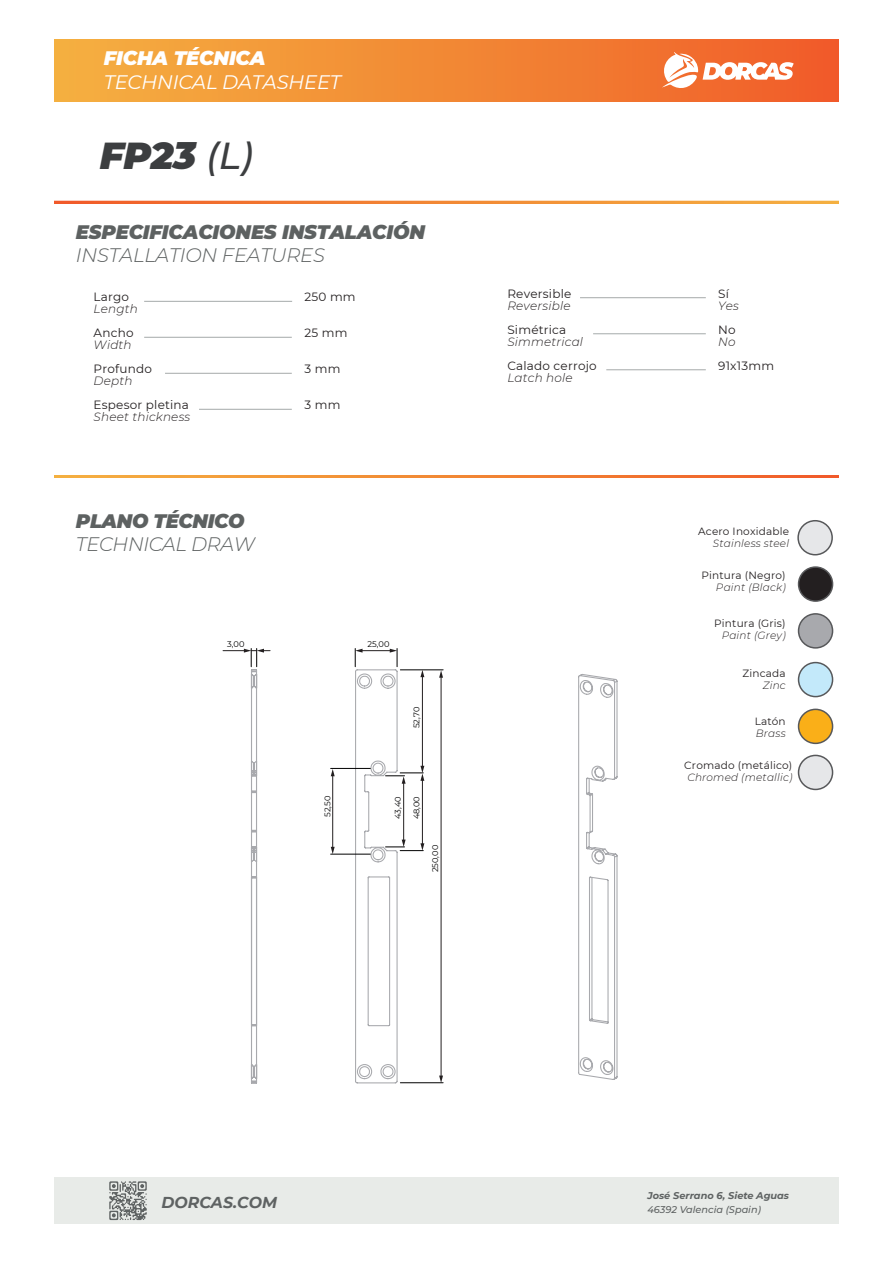
<style>
.page{position:relative;width:893px;height:1263px;background:#fff}
.page>*{position:absolute;margin:0;border:0;box-sizing:border-box;transform-origin:0 0}
.t1{font:italic 900 37.5px "Montserrat";color:#3c3e40}
.t2{font:italic 900 19.5px "Montserrat";letter-spacing:-.01em;color:#5d6161}
.t3{font:italic 300 19.5px "Montserrat";letter-spacing:-.01em;color:#5d6161}
.t4{font:italic 19.5px "Montserrat";letter-spacing:-.01em;color:#fff}
.t5{font:italic 900 19.5px "Montserrat";letter-spacing:-.01em;color:#fff}
.t6{font:italic 700 15.75px "Montserrat";color:#5e6262}
.t7{font:12px "Montserrat";letter-spacing:.015em;color:#231f20}
.t8{font:italic 300 12px "Montserrat";letter-spacing:.015em;color:#231f20}
.t9{font:10.5px "Montserrat";letter-spacing:.015em;color:#231f20}
.t10{font:italic 300 10.5px "Montserrat";letter-spacing:.015em;color:#231f20}
.t11{font:italic 700 9.75px "Montserrat";color:#5e6262}
.t12{font:italic 500 9.75px "Montserrat";color:#5e6262}
.t13{font:8.25px "Montserrat";color:#000001}
.s1{font-weight:500}
</style>
<div class="page">
<div style="left:54px;top:1178px;width:785px;height:46px;background:#e8ebe8"></div>
<img style="left:54px;top:39px;width:785px;height:63px">
<svg style="left:661px;top:52px;width:133px;height:39px"></svg>
<svg style="left:109px;top:1181px;width:38px;height:39px"></svg>
<img style="left:55px;top:201px;width:784px;height:3px">
<hr style="left:144px;top:301px;width:148px;height:1px;background:#afb3b3">
<hr style="left:144px;top:337px;width:148px;height:1px;background:#afb3b3">
<hr style="left:165px;top:373px;width:127px;height:1px;background:#afb3b3">
<hr style="left:593px;top:333px;width:113px;height:1px;background:#afb3b3">
<hr style="left:580px;top:297px;width:126px;height:1px;background:#afb3b3">
<img style="left:54px;top:475px;width:785px;height:3px">
<hr style="left:199px;top:409px;width:93px;height:1px;background:#afb3b3">
<hr style="left:606px;top:369px;width:100px;height:1px;background:#afb3b3">
<svg style="left:578px;top:674px;width:40px;height:406px"></svg>
<hr style="left:332px;top:775px;width:1px;height:73px;background:#231f20">
<svg style="left:331px;top:769px;width:4px;height:7px"></svg>
<svg style="left:331px;top:847px;width:4px;height:7px"></svg>
<hr style="left:331px;top:768px;width:39px;height:1px;background:#000001">
<hr style="left:331px;top:854px;width:39px;height:1px;background:#000001">
<hr style="left:441px;top:676px;width:1px;height:401px;background:#231f20">
<svg style="left:439px;top:671px;width:4px;height:7px"></svg>
<svg style="left:439px;top:1075px;width:4px;height:7px"></svg>
<hr style="left:400px;top:670px;width:43px;height:1px;background:#000001">
<hr style="left:400px;top:1082px;width:43px;height:1px;background:#000001">
<svg style="left:223px;top:648px;width:47px;height:436px"></svg>
<svg style="left:354px;top:648px;width:70px;height:436px"></svg>
<div style="left:798px;top:521px;width:34px;height:34px;background:#e6e7e9;border-radius:50%"></div>
<div style="left:797px;top:520px;width:36px;height:35px;border:2px solid #57585a;border-radius:50%"></div>
<div style="left:798px;top:614px;width:34px;height:34px;background:#a8a9ad;border-radius:50%"></div>
<div style="left:798px;top:613px;width:35px;height:36px;border:2px solid #57585a;border-radius:50%"></div>
<div style="left:798px;top:567px;width:34px;height:34px;background:#231f20;border-radius:50%"></div>
<div style="left:798px;top:566px;width:35px;height:36px;border:2px solid #57585a;border-radius:50%"></div>
<div style="left:798px;top:662px;width:34px;height:35px;background:#c3e9fa;border-radius:50%"></div>
<div style="left:798px;top:662px;width:35px;height:35px;border:2px solid #57585a;border-radius:50%"></div>
<div style="left:798px;top:709px;width:34px;height:34px;background:#faaf18;border-radius:50%"></div>
<div style="left:798px;top:709px;width:35px;height:35px;border:2px solid #57585a;border-radius:50%"></div>
<div style="left:798px;top:755px;width:34px;height:34px;background:#e6e7e9;border-radius:50%"></div>
<div style="left:798px;top:755px;width:35px;height:35px;border:2px solid #57585a;border-radius:50%"></div>
<h2 class="t5" style="left:104px;top:44px;width:163px">FICHA TÉCNICA</h2>
<h2 class="t4" style="left:104px;top:69px;width:239px">TECHNICAL DATASHEET</h2>
<h1 class="t1" style="left:100px;top:127px;width:155px">FP23 <span class="s1">(L)</span></h1>
<h2 class="t2" style="left:76px;top:217px;width:351px">ESPECIFICACIONES INSTALACIÓN</h2>
<h2 class="t3" style="left:76px;top:242px;width:250px">INSTALLATION FEATURES</h2>
<p class="t7" style="left:94px;top:289px;width:37px">Largo</p>
<p class="t8" style="left:94px;top:301px;width:46px">Length</p>
<p class="t7" style="left:94px;top:325px;width:41px">Ancho</p>
<p class="t8" style="left:94px;top:337px;width:40px">Width</p>
<p class="t7" style="left:94px;top:361px;width:60px">Profundo</p>
<p class="t8" style="left:94px;top:373px;width:40px">Depth</p>
<p class="t7" style="left:94px;top:397px;width:97px">Espesor pletina</p>
<p class="t8" style="left:94px;top:409px;width:98px">Sheet thickness</p>
<h2 class="t2" style="left:76px;top:506px;width:170px">PLANO TÉCNICO</h2>
<h2 class="t3" style="left:76px;top:531px;width:181px">TECHNICAL DRAW</h2>
<p class="t13" style="left:227px;top:638px;width:19px">3,00</p>
<p class="t7" style="left:304px;top:289px;width:53px">250 mm</p>
<p class="t7" style="left:304px;top:325px;width:45px">25 mm</p>
<p class="t7" style="left:304px;top:361px;width:37px">3 mm</p>
<p class="t7" style="left:304px;top:397px;width:37px">3 mm</p>
<p class="t13" style="left:322px;top:817px;width:23px;rotate:-90deg">52,50</p>
<p class="t13" style="left:367px;top:638px;width:24px">25,00</p>
<p class="t13" style="left:411px;top:728px;width:23px;rotate:-90deg">52,70</p>
<p class="t13" style="left:392px;top:819px;width:24px;rotate:-90deg">43,40</p>
<p class="t13" style="left:411px;top:819px;width:25px;rotate:-90deg">48,00</p>
<p class="t13" style="left:430px;top:872px;width:29px;rotate:-90deg">250,00</p>
<p class="t7" style="left:507px;top:285px;width:66px">Reversible</p>
<p class="t8" style="left:507px;top:297px;width:65px">Reversible</p>
<p class="t7" style="left:507px;top:321px;width:60px">Simétrica</p>
<p class="t8" style="left:507px;top:333px;width:77px">Simmetrical</p>
<p class="t7" style="left:507px;top:357px;width:91px">Calado cerrojo</p>
<p class="t8" style="left:507px;top:369px;width:67px">Latch hole</p>
<p class="t7" style="left:718px;top:285px;width:12px">Sí</p>
<p class="t8" style="left:718px;top:297px;width:22px">Yes</p>
<p class="t7" style="left:718px;top:321px;width:19px">No</p>
<p class="t8" style="left:718px;top:333px;width:19px">No</p>
<p class="t7" style="left:718px;top:357px;width:57px">91x13mm</p>
<p class="t9" style="left:698px;top:524px;width:92px">Acero Inoxidable</p>
<p class="t10" style="left:713px;top:536px;width:78px">Stainless steel</p>
<p class="t9" style="left:701px;top:568px;width:86px">Pintura (Negro)</p>
<p class="t10" style="left:716px;top:580px;width:71px">Paint (Black)</p>
<p class="t9" style="left:714px;top:616px;width:73px">Pintura (Gris)</p>
<p class="t10" style="left:722px;top:628px;width:66px">Paint (Grey)</p>
<p class="t9" style="left:742px;top:666px;width:45px">Zincada</p>
<p class="t10" style="left:763px;top:678px;width:24px">Zinc</p>
<p class="t9" style="left:755px;top:714px;width:33px">Latón</p>
<p class="t10" style="left:756px;top:727px;width:31px">Brass</p>
<p class="t9" style="left:684px;top:758px;width:110px">Cromado (metálico)</p>
<p class="t10" style="left:687px;top:770px;width:107px">Chromed (metallic)</p>
<h3 class="t6" style="left:161px;top:1191px;width:117px">DORCAS.COM</h3>
<p class="t11" style="left:647px;top:1188px;width:143px">José Serrano 6, Siete Aguas</p>
<p class="t12" style="left:647px;top:1202px;width:115px">46392 Valencia (Spain)</p>
</div>
